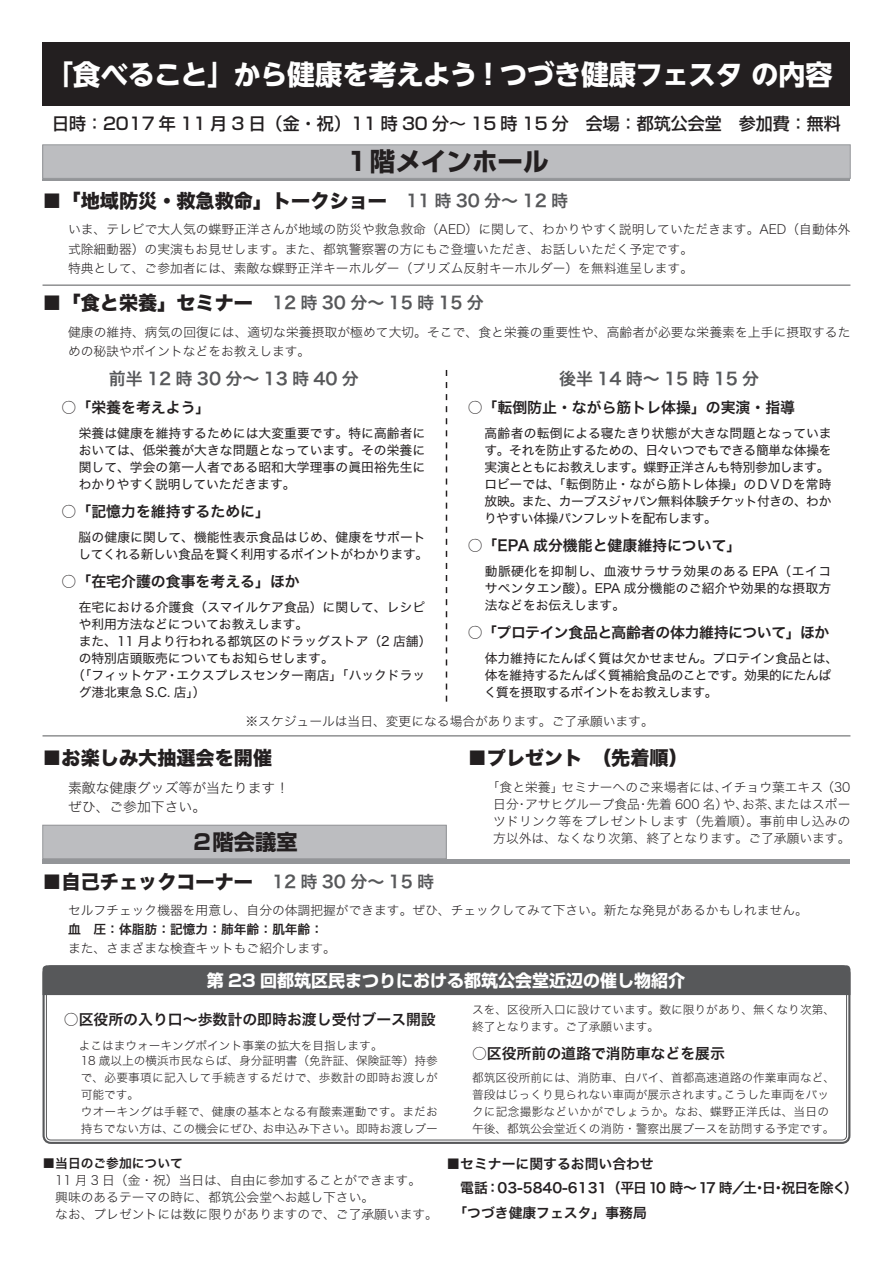
<style>
.page{position:relative;width:893px;height:1263px;background:#fff}
.page>*{position:absolute;margin:0;border:0;box-sizing:border-box;transform-origin:0 0}
.t1{font:700 27.6px "UD Shin Go NT Pro";letter-spacing:-.025em;color:#fff}
.t2{font:700 25.5px "Shin Go Pro";color:#231f20}
.t3{font:700 21.3px "Shin Go Pro";color:#231f20}
.小見出し{font:19.2px "Hira Kaku Std N W8";color:#231f20}
.t4{font:500 16.95px "Shin Go Pro";color:#231f20}
.t5{font:700 16.95px "Shin Go Pro";color:#fff}
.小見出し-2{font:16.95px "Hira Kaku Std N W6";letter-spacing:.25em;color:#57585a}
.小見出し-3{font:16.95px "Hira Kaku Std N W6";color:#57585a}
.本文{font:14.85px "Hira Kaku Std N W6";color:#231f20}
.本文-2{font:14.85px "Hira Kaku Std N W6";letter-spacing:-.025em;color:#231f20}
.本文-3{font:13.8px "Hira Kaku Std N W6";color:#231f20}
.各コンテンツ開催時間{font:13.8px "Hira Kaku Std N W2";color:#231f20}
.本文-4{font:12.75px/17px "Hira Kaku Std N W2";color:#231f20}
.本文-5{font:12.75px/17px "Hira Kaku Std N W4";color:#231f20;text-align:justify}
.本文-6{font:12.75px/17px "Hira Kaku Std N W4";letter-spacing:-.025em;color:#231f20}
.本文-7{font:12.75px "Hira Kaku Std N W6";color:#231f20}
.本文-8{font:11.7px/17px "Hira Kaku Std N W2";color:#231f20}
.本文-9{font:11.7px/17px "Hira Kaku Std N W2";letter-spacing:.02em;color:#231f20}
.s1{font-family:"Hira Kaku Std N W6";font-size:16.95px;color:#57585a}
.s2{font-family:"Hira Kaku Std N W8";font-size:19.2px;color:#231f20}
</style>
<div class="page">
<hr style="left:43px;top:179px;width:807px;height:2px;background:#939598">
<hr style="left:43px;top:859px;width:807px;height:4px;background:#939598">
<div style="left:43px;top:965px;width:807px;height:179px;border:2px solid #57585a;border-radius:7px"></div>
<hr style="left:43px;top:736px;width:807px;height:1px;background:#57585a">
<hr style="left:43px;top:285px;width:807px;height:1px;background:#57585a">
<div style="left:43px;top:43px;width:807px;height:63px;background:#231f20"></div>
<div style="left:43px;top:965px;width:807px;height:30px;background:#57585a"></div>
<div style="left:43px;top:145px;width:807px;height:33px;background:#bcbdc0"></div>
<div style="left:43px;top:145px;width:807px;height:34px;border:1px solid #939598"></div>
<div style="left:43px;top:825px;width:403px;height:34px;background:#bcbdc0"></div>
<div style="left:43px;top:825px;width:403px;height:34px;border:1px solid #939598"></div>
<svg style="left:446px;top:370px;width:1px;height:332px"></svg>
<p class="t1" style="left:45px;top:52px;width:789px">「食べること」から健康を考えよう！つづき健康フェスタ の内容</p>
<p class="t4" style="left:52px;top:109px;width:790px">日時：2017 年 11 月 3 日（金・祝）11 時 30 分～ 15 時 15 分　会場：都筑公会堂　参加費：無料</p>
<p class="t2" style="left:344px;top:141px;width:206px">１階メインホール</p>
<p class="小見出し" style="left:43px;top:190px;width:527px">■「地域防災・救急救命」トークショー　<span class="s1">11 時 30 分～ 12 時</span></p>
<p class="本文-4" style="left:68px;top:220px;width:784px;line-height:19.2px">いま、テレビで大人気の蝶野正洋さんが地域の防災や救急救命（AED）に関して、わかりやすく説明していただきます。AED（自動体外式除細動器）の実演もお見せします。また、都筑警察署の方にもご登壇いただき、お話しいただく予定です。</p>
<p class="本文-4" style="left:68px;top:259px;width:627px">特典として、ご参加者には、素敵な蝶野正洋キーホルダー（プリズム反射キーホルダー）を無料進呈します。</p>
<p class="小見出し-3" style="left:43px;top:290px;width:443px"><span class="s2">■「食と栄養」セミナー　</span>12 時 30 分～ 15 時 15 分</p>
<p class="本文-4" style="left:68px;top:322px;width:784px;line-height:19.2px">健康の維持、病気の回復には、適切な栄養摂取が極めて大切。そこで、食と栄養の重要性や、高齢者が必要な栄養素を上手に摂取するための秘訣やポイントなどをお教えします。</p>
<p class="小見出し-2" style="left:109px;top:365px;width:251px">前半12時30分～13時40分</p>
<p class="小見出し-2" style="left:559px;top:365px;width:202px">後半14時～15時15分</p>
<p class="本文" style="left:62px;top:396px;width:150px">○「栄養を考えよう」</p>
<p class="本文-5" style="left:79px;top:424px;width:348px">栄養は健康を維持するためには大変重要です。特に高齢者においては、低栄養が大きな問題となっています。その栄養に関して、学会の第一人者である昭和大学理事の眞田裕先生にわかりやすく説明していただきます。</p>
<p class="本文" style="left:62px;top:500px;width:210px">○「記憶力を維持するために」</p>
<p class="本文-5" style="left:78px;top:528px;width:352px">脳の健康に関して、機能性表示食品はじめ、健康をサポートしてくれる新しい食品を賢く利用するポイントがわかります。</p>
<p class="本文" style="left:62px;top:570px;width:240px">○「在宅介護の食事を考える」ほか</p>
<p class="本文-5" style="left:79px;top:599px;width:348px">在宅における介護食（スマイルケア食品）に関して、レシピや利用方法などについてお教えします。</p>
<p class="本文-5" style="left:79px;top:633px;width:354px">また、11 月より行われる都筑区のドラッグストア（2 店舗）の特別店頭販売についてもお知らせします。</p>
<p class="本文-5" style="left:79px;top:667px;width:348px;text-indent:-6px">（「フィットケア・エクスプレスセンター南店」「ハックドラッグ港北東急 S.C. 店」）</p>
<p class="本文" style="left:468px;top:396px;width:329px">○「転倒防止・ながら筋トレ体操」の実演・指導</p>
<p class="本文-5" style="left:485px;top:424px;width:349px">高齢者の転倒による寝たきり状態が大きな問題となっています。それを防止するための、日々いつでもできる簡単な体操を実演とともにお教えします。蝶野正洋さんも特別参加します。</p>
<p class="本文-5" style="left:484px;top:475px;width:349px">ロビーでは、「転倒防止・ながら筋トレ体操」のＤＶＤを常時放映。また、カーブスジャパン無料体験チケット付きの、わかりやすい体操パンフレットを配布します。</p>
<p class="本文" style="left:468px;top:534px;width:275px">○「EPA 成分機能と健康維持について」</p>
<p class="本文-5" style="left:485px;top:562px;width:348px">動脈硬化を抑制し、血液サラサラ効果のある EPA（エイコサペンタエン酸）。EPA 成分機能のご紹介や効果的な摂取方法などをお伝えします。</p>
<p class="本文-2" style="left:468px;top:621px;width:363px">○「プロテイン食品と高齢者の体力維持について」ほか</p>
<p class="本文-6" style="left:484px;top:650px;width:355px">体力維持にたんぱく質は欠かせません。プロテイン食品とは、体を維持するたんぱく質補給食品のことです。効果的にたんぱく質を摂取するポイントをお教えします。</p>
<p class="本文-4" style="left:246px;top:712px;width:410px">※スケジュールは当日、変更になる場合があります。ご了承願います。</p>
<p class="小見出し" style="left:43px;top:747px;width:231px">■お楽しみ大抽選会を開催</p>
<p class="各コンテンツ開催時間" style="left:68px;top:777px;width:223px">素敵な健康グッズ等が当たります！</p>
<p class="各コンテンツ開催時間" style="left:68px;top:796px;width:140px">ぜひ、ご参加下さい。</p>
<p class="t3" style="left:191px;top:825px;width:108px">２階会議室</p>
<p class="小見出し" style="left:468px;top:747px;width:222px">■プレゼント　（先着順）</p>
<p class="本文-4" style="left:487px;top:778px;width:365px;text-align:center">「食と栄養」セミナーへのご来場者には、イチョウ葉エキス（30日分・アサヒグループ食品・先着 600 名）や、お茶、またはスポーツドリンク等をプレゼントします（先着順）。事前申し込みの方以外は、なくなり次第、終了となります。ご了承願います。</p>
<p class="小見出し" style="left:43px;top:871px;width:393px">■自己チェックコーナー　<span class="s1">12 時 30 分～ 15 時</span></p>
<p class="本文-4" style="left:68px;top:901px;width:741px">セルフチェック機器を用意し、自分の体調把握ができます。ぜひ、チェックしてみて下さい。新たな発見があるかもしれません。</p>
<p class="本文-7" style="left:68px;top:919px;width:257px">血　圧：体脂肪：記憶力：肺年齢：肌年齢：</p>
<p class="本文-4" style="left:68px;top:939px;width:269px">また、さまざまな検査キットもご紹介します。</p>
<p class="t5" style="left:207px;top:967px;width:480px">第 23 回都筑区民まつりにおける都筑公会堂近辺の催し物紹介</p>
<p class="本文" style="left:64px;top:1008px;width:374px">○区役所の入り口～歩数計の即時お渡し受付ブース開設</p>
<p class="本文-8" style="left:79px;top:1036px;width:306px">よこはまウォーキングポイント事業の拡大を目指します。</p>
<p class="本文-8" style="left:81px;top:1052px;width:359px;text-align:justify">18 歳以上の横浜市民ならば、身分証明書（免許証、保険証等）持参で、必要事項に記入して手続きするだけで、歩数計の即時お渡しが可能です。</p>
<p class="本文-9" style="left:81px;top:1103px;width:359px">ウオーキングは手軽で、健康の基本となる有酸素運動です。まだお持ちでない方は、この機会にぜひ、お申込み下さい。即時お渡しブー</p>
<p class="本文-8" style="left:472px;top:1001px;width:365px">スを、区役所入口に設けています。数に限りがあり、無くなり次第、終了となります。ご了承願います。</p>
<p class="本文" style="left:472px;top:1042px;width:254px">○区役所前の道路で消防車などを展示</p>
<p class="本文-8" style="left:472px;top:1069px;width:365px">都筑区役所前には、消防車、白バイ、首都高速道路の作業車両など、普段はじっくり見られない車両が展示されます。こうした車両をバックに記念撮影などいかがでしょうか。なお、蝶野正洋氏は、当日の午後、都筑公会堂近くの消防・警察出展ブースを訪問する予定です。</p>
<p class="本文-7" style="left:43px;top:1153px;width:142px">■当日のご参加について</p>
<p class="本文-4" style="left:43px;top:1171px;width:380px">　11 月 3 日（金・祝）当日は、自由に参加することができます。</p>
<p class="本文-4" style="left:43px;top:1188px;width:333px">　興味のあるテーマの時に、都筑公会堂へお越し下さい。</p>
<p class="本文-4" style="left:43px;top:1205px;width:397px">　なお、プレゼントには数に限りがありますので、ご了承願います。</p>
<p class="本文-3" style="left:446px;top:1153px;width:209px">■セミナーに関するお問い合わせ</p>
<p class="本文-3" style="left:446px;top:1177px;width:413px">　電話：03-5840-6131（平日10 時～17 時／土・日・祝日を除く）</p>
<p class="本文-3" style="left:446px;top:1202px;width:202px">　「つづき健康フェスタ」事務局</p>
</div>
